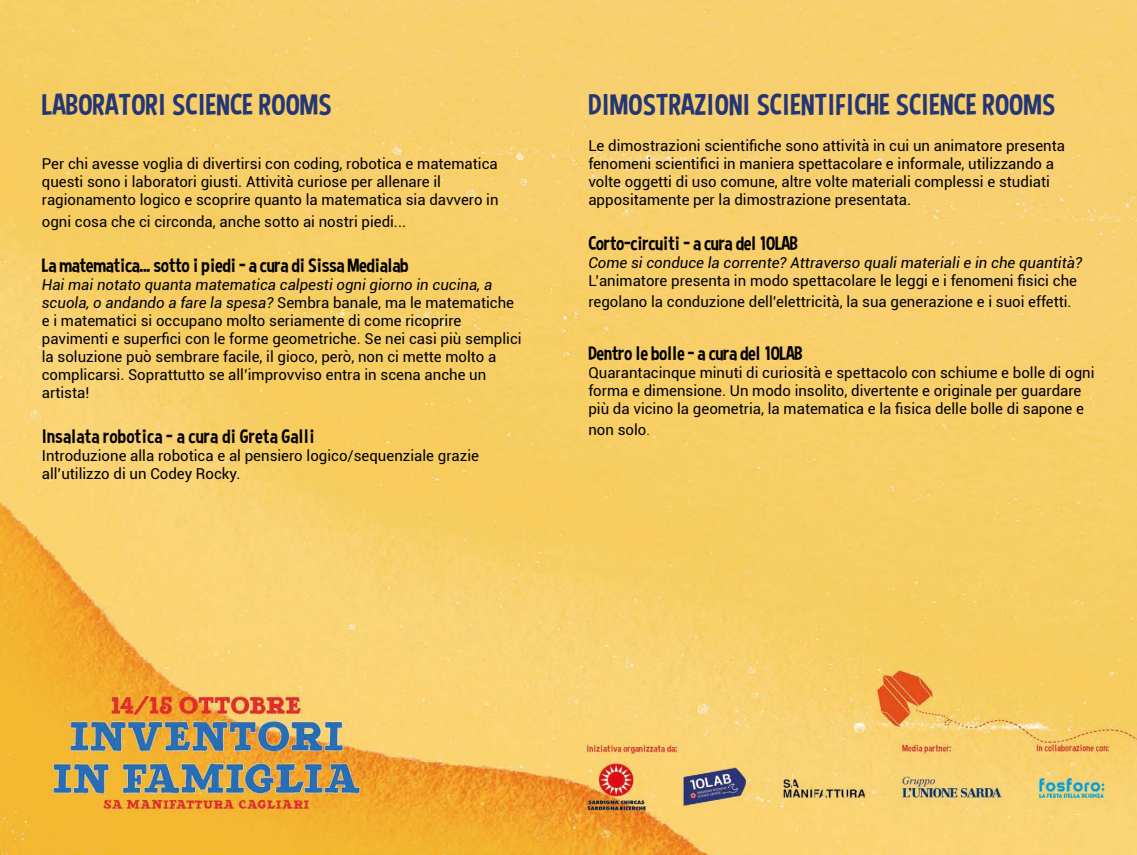
<style>
.page{position:relative;width:1137px;height:855px;background:#fff}
.page>*{position:absolute;margin:0;border:0;box-sizing:border-box;transform-origin:0 0}
.t1{font:30px "Curse Casual";color:#253675}
.t2{font:19.5px "Curse Casual";letter-spacing:-.02em;color:#000}
.t3{font:19.5px "Curse Casual";color:#000}
.t4{font:15px/18px "Roboto";color:#000}
.t5{font:italic 15px "Roboto";color:#000}
.s1{font-style:italic}
.s2{font-weight:300}
</style>
<div class="page">
<img style="left:0;top:0;width:1137px;height:855px">
<h1 class="t1" style="left:42px;top:88px;width:291px">LABORATORI SCIENCE ROOMS</h1>
<p class="t4" style="left:42px;top:154px;width:458px">Per chi avesse voglia di divertirsi con coding, robotica e matematica questi sono i laboratori giusti. Attività curiose per allenare il ragionamento logico e scoprire quanto la matematica sia davvero in</p>
<p class="t4" style="left:42px;top:212px;width:366px">ogni cosa che ci circonda, anche sotto ai nostri piedi...</p>
<h2 class="t2" style="left:42px;top:254px;width:368px">La matematica... sotto i piedi - a cura di Sissa Medialab</h2>
<p class="t4" style="left:42px;top:275px;width:481px"><span class="s1">Hai mai notato quanta matematica calpesti ogni giorno in cucina, a scuola, o andando a fare la spesa?</span> Sembra banale, ma le matematiche e i matematici si occupano molto seriamente di come ricoprire pavimenti e superfici con le forme geometriche. Se nei casi più semplici la soluzione può sembrare facile, il gioco, però, non ci mette molto a complicarsi. Soprattutto se all’improvviso entra in scena anche un artista!</p>
<h2 class="t3" style="left:42px;top:425px;width:274px">Insalata robotica - a cura di Greta Galli</h2>
<p class="t4" style="left:42px;top:446px;width:439px">Introduzione alla robotica e al pensiero logico/sequenziale grazie all’utilizzo di un Codey Rocky.</p>
<h1 class="t1" style="left:588px;top:88px;width:468px">DIMOSTRAZIONI SCIENTIFICHE SCIENCE ROOMS</h1>
<p class="t4" style="left:588px;top:136px;width:478px">Le dimostrazioni scientifiche sono attività in cui un animatore presenta fenomeni scientifici in maniera spettacolare e informale, utilizzando a volte oggetti di uso comune, altre volte materiali complessi e studiati appositamente per la dimostrazione presentata.</p>
<h2 class="t2" style="left:588px;top:232px;width:211px">Corto-circuiti - a cura del 10LAB</h2>
<p class="t5" style="left:588px;top:252px;width:495px">Come si conduce la corrente? Attraverso quali materiali e in che quantità?</p>
<p class="t4" style="left:588px;top:270px;width:490px;line-height:21px">L’animatore presenta in modo spettacolare le leggi e i fenomeni fisici che regolano la conduzione dell’elettricità, la sua generazione e i suoi effetti.</p>
<h2 class="t2" style="left:588px;top:341px;width:216px">Dentro le bolle - a cura del 10LAB</h2>
<p class="t4" style="left:588px;top:363px;width:507px">Quarantacinque minuti di curiosità e spettacolo con schiume e bolle di ogni forma e dimensione. Un modo insolito, divertente e originale per guardare più da vicino la geometria, la matematica e la fisica delle bolle di sapone e</p>
<p class="t4" style="left:588px;top:420px;width:63px">non solo<span class="s2">.</span></p>
</div>
